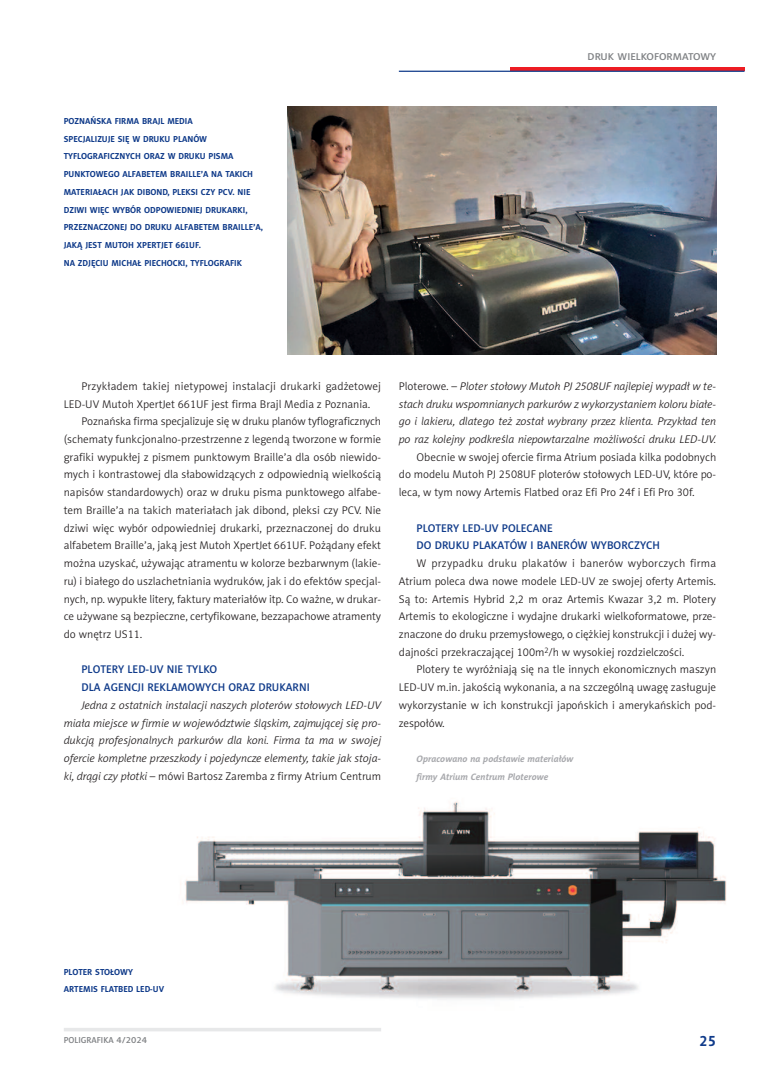
<style>
.page{position:relative;width:780px;height:1081px;background:#fff}
.page>*{position:absolute;margin:0;border:0;box-sizing:border-box;transform-origin:0 0}
.t1{font:700 15px "Naomi Sans EFN";color:#103b8a}
.t2{font:11.25px/17.8px "Naomi Sans EFN Light";color:#231f20;text-align:justify}
.t3{font:italic 11.25px/17.8px "Naomi Sans EFNPS Light";color:#231f20;text-align:justify}
.t4{font:11.25px/17.8px "Naomi Sans EFN Medium";color:#103b8a}
.t5{font:10px "Naomi Sans EFN Medium";color:#808285;scale:1.09 1}
.t6{font:italic 700 9.38px/17.8px "Naomi Sans EFN";color:#a8a9ad}
.t7{font:700 8.75px/17.8px "Naomi Sans EFNPS";color:#103b8a}
.t8{font:8.75px "Naomi Sans EFN Medium";color:#808285}
.s1{font-family:"Naomi Sans EFNPS Light";font-style:italic}
.s2{font-family:"Naomi Sans EFN Light";font-style:normal}
</style>
<div class="page">
<hr style="left:64px;top:1028px;width:317px;height:3px;background:#e7e8e9">
<svg style="left:510px;top:67px;width:234px;height:4px"></svg>
<hr style="left:399px;top:71px;width:345px;height:1px;background:#103b8a">
<img style="left:287px;top:106px;width:429px;height:248px">
<img style="left:180px;top:801px;width:547px;height:199px">
<p class="t7" style="left:64px;top:113px;width:201px">POZNAŃSKA FIRMA BRAJL MEDIA<br>SPECJALIZUJE SIĘ W DRUKU PLANÓW TYFLOGRAFICZNYCH ORAZ W DRUKU PISMA PUNKTOWEGO ALFABETEM BRAILLE’A NA TAKICH MATERIAŁACH JAK DIBOND, PLEKSI CZY PCV. NIE DZIWI WIĘC WYBÓR ODPOWIEDNIEJ DRUKARKI, PRZEZNACZONEJ DO DRUKU ALFABETEM BRAILLE’A, JAKĄ JEST MUTOH XPERTJET 661UF.<br>NA ZDJĘCIU MICHAŁ PIECHOCKI, TYFLOGRAFIK</p>
<p class="t5" style="left:587px;top:53px;width:119px">DRUK WIELKOFORMATOWY</p>
<p class="t2" style="left:81px;top:378px;width:301px">Przykładem takiej nietypowej instalacji drukarki gadżetowej</p>
<p class="t2" style="left:64px;top:396px;width:308px">LED-UV Mutoh XpertJet 661UF jest firma Brajl Media z Poznania.</p>
<p class="t2" style="left:81px;top:413px;width:301px">Poznańska firma specjalizuje się w druku planów tyflograficznych</p>
<p class="t2" style="left:64px;top:431px;width:319px">(schematy funkcjonalno-przestrzenne z legendą tworzone w formie</p>
<p class="t2" style="left:64px;top:449px;width:319px">grafiki wypukłej z pismem punktowym Braille’a dla osób niewido-</p>
<p class="t2" style="left:64px;top:467px;width:319px">mych i kontrastowej dla słabowidzących z odpowiednią wielkością</p>
<p class="t2" style="left:64px;top:484px;width:319px">napisów standardowych) oraz w druku pisma punktowego alfabe-</p>
<p class="t2" style="left:64px;top:502px;width:319px">tem Braille’a na takich materiałach jak dibond, pleksi czy PCV. Nie</p>
<p class="t2" style="left:64px;top:520px;width:319px">dziwi więc wybór odpowiedniej drukarki, przeznaczonej do druku</p>
<p class="t2" style="left:64px;top:537px;width:319px">alfabetem Braille’a, jaką jest Mutoh XpertJet 661UF. Pożądany efekt</p>
<p class="t2" style="left:64px;top:555px;width:319px">można uzyskać, używając atramentu w kolorze bezbarwnym (lakie-</p>
<p class="t2" style="left:64px;top:573px;width:319px">ru) i białego do uszlachetniania wydruków, jak i do efektów specjal-</p>
<p class="t2" style="left:64px;top:591px;width:319px">nych, np. wypukłe litery, faktury materiałów itp. Co ważne, w drukar-</p>
<p class="t2" style="left:64px;top:608px;width:319px">ce używane są bezpieczne, certyfikowane, bezzapachowe atramenty</p>
<p class="t2" style="left:64px;top:626px;width:80px">do wnętrz US11.</p>
<p class="t4" style="left:81px;top:661px;width:230px">PLOTERY LED-UV NIE TYLKO<br>DLA AGENCJI REKLAMOWYCH ORAZ DRUKARNI</p>
<p class="t3" style="left:64px;top:697px;width:319px;text-indent:18px">Jedna z ostatnich instalacji naszych ploterów stołowych LED-UV miała miejsce w firmie w województwie śląskim, zajmującej się pro&shy;dukcją profesjonalnych parkurów dla koni. Firma ta ma w swojej ofercie kompletne przeszkody i pojedyncze elementy, takie jak stoja-</p>
<p class="t2" style="left:64px;top:768px;width:319px"><span class="s1">ki, drągi czy płotki</span> – mówi Bartosz Zaremba z firmy Atrium Centrum</p>
<p class="t3" style="left:399px;top:378px;width:319px"><span class="s2">Ploterowe. –</span> Ploter stołowy Mutoh PJ 2508UF najlepiej wypadł w te&shy;stach druku wspomnianych parkurów z wykorzystaniem koloru białe&shy;go i lakieru, dlatego też został wybrany przez klienta. Przykład ten po raz kolejny podkreśla niepowtarzalne możliwości druku LED-UV.</p>
<p class="t2" style="left:399px;top:449px;width:319px;text-indent:18px">Obecnie w swojej ofercie firma Atrium posiada kilka podobnych do modelu Mutoh PJ 2508UF ploterów stołowych LED-UV, które po&shy;leca, w tym nowy Artemis Flatbed oraz Efi Pro 24f i Efi Pro 30f.</p>
<p class="t4" style="left:416px;top:520px;width:245px">PLOTERY LED-UV POLECANE<br>DO DRUKU PLAKATÓW I BANERÓW WYBORCZYCH</p>
<p class="t2" style="left:399px;top:555px;width:319px;text-indent:18px">W przypadku druku plakatów i banerów wyborczych firma Atrium poleca dwa nowe modele LED-UV ze swojej oferty Artemis.<br>Są to: Artemis Hybrid 2,2 m oraz Artemis Kwazar 3,2 m. Plotery Artemis to ekologiczne i wydajne drukarki wielkoformatowe, prze&shy;znaczone do druku przemysłowego, o ciężkiej konstrukcji i dużej wy&shy;dajności przekraczającej 100m<sup>2</sup>/h w wysokiej rozdzielczości.</p>
<p class="t2" style="left:399px;top:661px;width:319px;text-indent:18px">Plotery te wyróżniają się na tle innych ekonomicznych maszyn LED-UV m.in. jakością wykonania, a na szczególną uwagę zasługuje wykorzystanie w ich konstrukcji japońskich i amerykańskich pod&shy;zespołów.</p>
<p class="t6" style="left:416px;top:751px;width:158px">Opracowano na podstawie materiałów firmy Atrium Centrum Ploterowe</p>
<p class="t7" style="left:64px;top:963px;width:102px">PLOTER STOŁOWY<br>ARTEMIS FLATBED LED-UV</p>
<p class="t8" style="left:64px;top:1037px;width:85px">POLIGRAFIKA 4/2024</p>
<h1 class="t1" style="left:699px;top:1034px;width:18px">25</h1>
</div>
